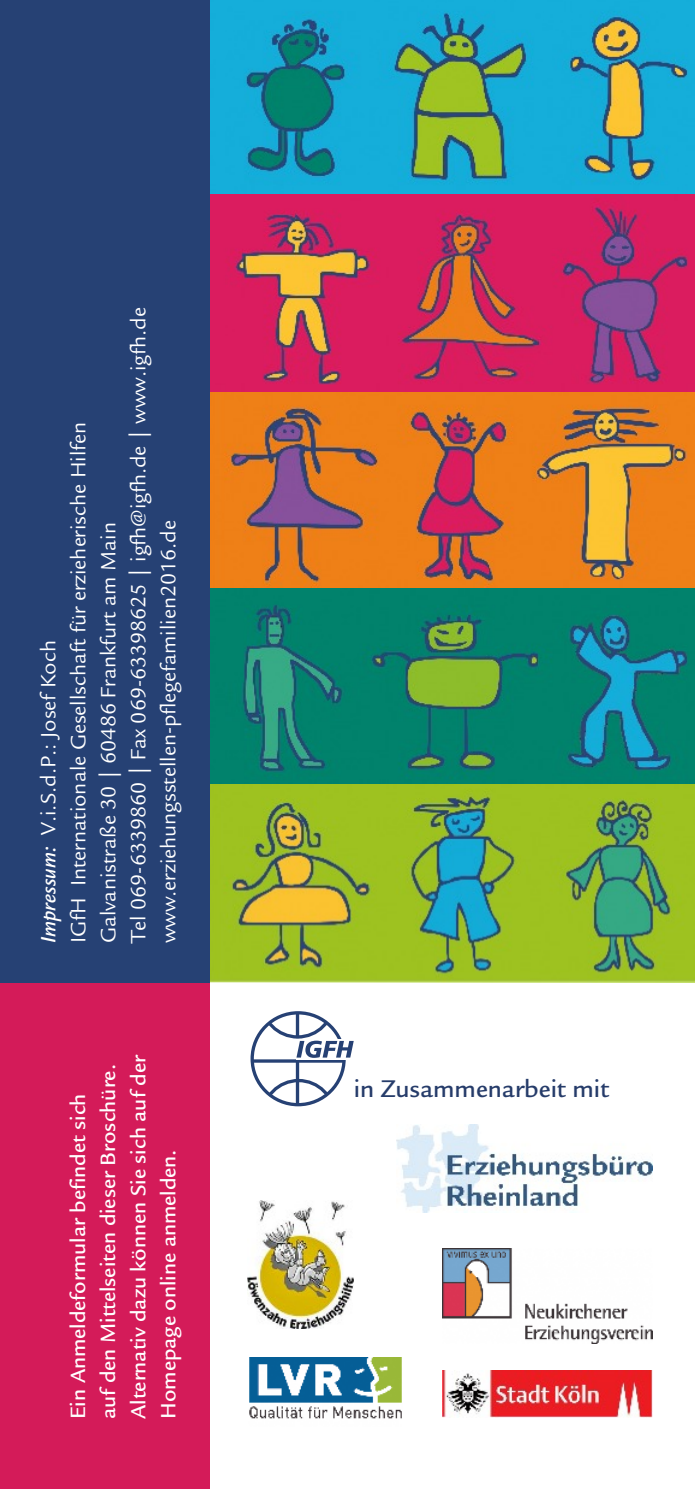
<style>
.page{position:relative;width:695px;height:1489px;background:#fff}
.page>*{position:absolute;margin:0;border:0;box-sizing:border-box;transform-origin:0 0}
.t1{font:500 26.25px "Legacy Sans";color:#263c6a}
.t2{font:22.5px/30px "Legacy Sans";color:#fff}
.t3{font:500 22.5px/30px "Legacy Sans";color:#fff}
.s1{font-weight:500;font-style:italic}
</style>
<div class="page">
<img style="left:210px;top:783px;width:484px;height:199px">
<img style="left:210px;top:391px;width:484px;height:392px">
<img style="left:210px;top:194px;width:484px;height:197px">
<img style="left:210px;top:0;width:484px;height:194px">
<div style="left:0;top:982px;width:210px;height:506px;background:#d41b59"></div>
<img style="left:396px;top:1124px;width:256px;height:88px">
<img style="left:442px;top:1248px;width:210px;height:95px">
<img style="left:247px;top:1200px;width:106px;height:128px">
<img style="left:249px;top:1357px;width:153px;height:62px">
<img style="left:442px;top:1370px;width:210px;height:46px">
<div style="left:250px;top:1011px;width:95px;height:95px;border:3px solid #264174;border-radius:50%"></div>
<svg style="left:261px;top:1078px;width:75px;height:26px"></svg>
<hr style="left:296px;top:1059px;width:3px;height:44px;background:#264174">
<hr style="left:252px;top:1059px;width:91px;height:3px;background:#264174">
<svg style="left:296px;top:1040px;width:58px;height:19px"></svg>
<svg style="left:260px;top:1012px;width:93px;height:45px"></svg>
<div style="left:0;top:0;width:210px;height:982px;background:#264174"></div>
<p class="t2" style="left:33px;top:943px;width:637px;rotate:-90deg"><span class="s1">Impressum:</span> V.i.S.d.P.: Josef Koch<br>IGfH Internationale Gesellschaft für erzieherische Hilfen Galvanistraße 30 | 60486 Frankfurt am Main<br>Tel 069-6339860 | Fax 069-63398625 | igfh@igfh.de | www.igfh.de www.erziehungsstellen-pflegefamilien2016.de</p>
<p class="t3" style="left:63px;top:1418px;width:365px;rotate:-90deg">Ein Anmeldeformular befindet sich<br>auf den Mittelseiten dieser Broschüre.<br>Alternativ dazu können Sie sich auf der Homepage online anmelden.</p>
<p class="t1" style="left:353px;top:1073px;width:257px">in Zusammenarbeit mit</p>
</div>
